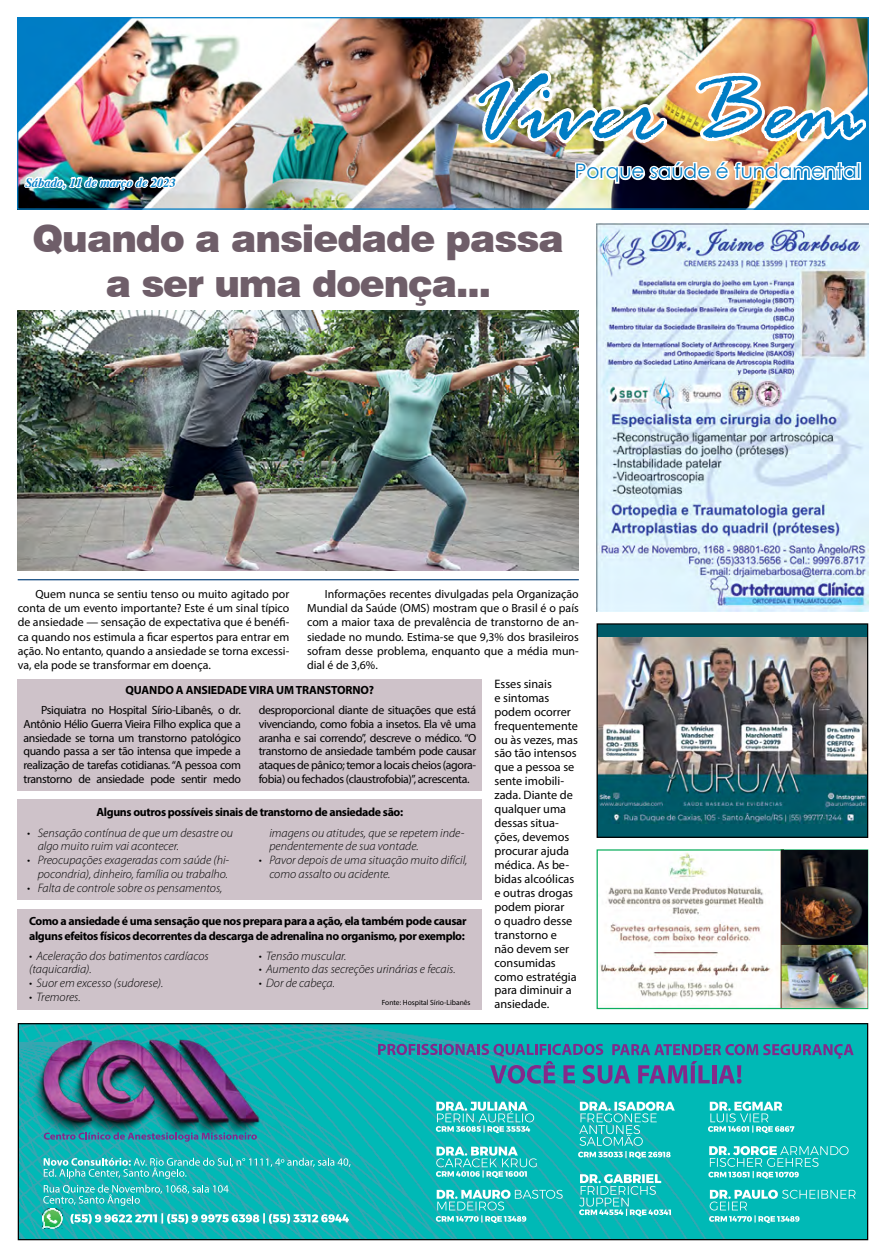
<style>
.page{position:relative;width:886px;height:1258px;background:#fff}
.page>*{position:absolute;margin:0;border:0;box-sizing:border-box;transform-origin:0 0}
.t1{font:italic 105px "Rage";color:#007dc5}
.t2{font:900 37.5px/45px "Swiss 721 BT";letter-spacing:-.03em;color:#6f5e69;text-align:center}
.t3{font:20px "Century Gothic";color:#007dc5}
.t4{font:italic 700 12.5px "Times";color:#007dc5}
.t5{font:italic 300 12.25px/13.8px "Myriad Pro";color:#000}
.t6{font:12.25px/14px "Myriad Pro";color:#000}
.t7{font:11.88px/14.2px "Myriad Pro";letter-spacing:-.02em;color:#000;text-align:justify}
.t8{font:700 11.88px/14.2px "Myriad Pro";letter-spacing:-.03em;color:#000}
.t9{font:700 11.88px "Myriad Pro";letter-spacing:-.01em;color:#000}
.t10{font:7.5px "Myriad Pro";color:#000}
</style>
<div class="page">
<img style="left:19px;top:19px;width:848px;height:189px">
<div style="left:17px;top:17px;width:852px;height:193px;border:1px solid #007dc5"></div>
<img style="left:596px;top:224px;width:272px;height:388px">
<img style="left:472px;top:65px;width:200px;height:83px">
<img style="left:690px;top:69px;width:179px;height:78px">
<img style="left:22px;top:161px;width:157px;height:49px">
<img style="left:573px;top:160px;width:285px;height:25px">
<div style="left:856px;top:162px;width:5px;height:18px;border:3px solid #fff"></div>
<div style="left:597px;top:624px;width:270px;height:213px;background:#005a68"></div>
<img style="left:598px;top:637px;width:268px;height:187px">
<div style="left:596px;top:623px;width:272px;height:215px;border:1px solid #000"></div>
<img style="left:20px;top:1025px;width:846px;height:213px">
<img style="left:20px;top:1025px;width:261px;height:114px">
<svg style="left:44px;top:1132px;width:213px;height:10px;background:#3386a5"></svg>
<svg style="left:44px;top:1158px;width:307px;height:21px;background:#35bebf"></svg>
<svg style="left:43px;top:1185px;width:186px;height:21px;background:#34bebf"></svg>
<svg style="left:378px;top:1044px;width:475px;height:40px;background:#2493aa"></svg>
<svg style="left:436px;top:1147px;width:101px;height:31px;background:#4fcbca"></svg>
<svg style="left:436px;top:1102px;width:98px;height:31px;background:#5cc"></svg>
<svg style="left:436px;top:1190px;width:127px;height:33px;background:#3dc6c5"></svg>
<svg style="left:708px;top:1101px;width:86px;height:32px;background:#47ccca"></svg>
<svg style="left:708px;top:1146px;width:140px;height:33px;background:#39c8c6"></svg>
<svg style="left:709px;top:1190px;width:146px;height:33px;background:#2ec5c3"></svg>
<svg style="left:578px;top:1101px;width:97px;height:58px;background:#3cc6c5"></svg>
<svg style="left:579px;top:1174px;width:92px;height:42px;background:#46c8c7"></svg>
<img style="left:42px;top:1208px;width:20px;height:20px">
<svg style="left:70px;top:1213px;width:279px;height:11px"></svg>
<div style="left:18px;top:1023px;width:850px;height:217px;border:1px solid #000"></div>
<img style="left:599px;top:851px;width:182px;height:156px">
<div style="left:596px;top:849px;width:272px;height:160px;border:1px solid #0cae5d"></div>
<img style="left:781px;top:851px;width:86px;height:157px">
<img style="left:18px;top:311px;width:561px;height:259px">
<hr style="left:18px;top:579px;width:561px;height:1px;background:#124a81">
<div style="left:18px;top:679px;width:464px;height:111px;background:#cec2c9"></div>
<div style="left:18px;top:799px;width:464px;height:100px;background:#cec2c9"></div>
<div style="left:18px;top:909px;width:464px;height:100px;background:#cec2c9"></div>
<p class="t4" style="left:25px;top:175px;width:152px">Sábado, 11 de março de 2023</p>
<h1 class="t1" style="left:462px;top:54px;width:402px">Viver Bem</h1>
<h3 class="t3" style="left:575px;top:157px;width:288px">Porque saúde é fundamental</h3>
<h2 class="t2" style="left:33px;top:216px;width:533px">Quando a ansiedade passa a ser uma doença...</h2>
<p class="t7" style="left:18px;top:586px;width:273px;text-indent:18px">Quem nunca se sentiu tenso ou muito agitado por conta de um evento importante? Este é um sinal típico de ansiedade — sensação de expectativa que é benéfi&shy;ca quando nos estimula a ficar espertos para entrar em ação. No entanto, quando a ansiedade se torna excessi&shy;va, ela pode se transformar em doença.</p>
<p class="t7" style="left:307px;top:586px;width:273px;text-indent:18px">Informações recentes divulgadas pela Organização Mundial da Saúde (OMS) mostram que o Brasil é o país com a maior taxa de prevalência de transtorno de an&shy;siedade no mundo. Estima-se que 9,3% dos brasileiros sofram desse problema, enquanto que a média mun&shy;dial é de 3,6%.</p>
<p class="t6" style="left:494px;top:676px;width:85px">Esses sinais<br>e sintomas podem ocorrer frequentemente ou às vezes, mas são tão intensos que a pessoa se sente imobili&shy;zada. Diante de qualquer uma dessas situa&shy;ções, devemos procurar ajuda médica. As be&shy;bidas alcoólicas e outras drogas podem piorar<br>o quadro desse transtorno e não devem ser consumidas como estratégia para diminuir a ansiedade.</p>
<p class="t9" style="left:126px;top:683px;width:250px">QUANDO A ANSIEDADE VIRA UM TRANSTORNO?</p>
<p class="t7" style="left:23px;top:703px;width:219px;line-height:13.8px;text-indent:18px">Psiquiatra no Hospital Sírio-Libanês, o dr.<br>Antônio Hélio Guerra Vieira Filho explica que a ansiedade se torna um transtorno patológico quando passa a ser tão intensa que impede a realização de tarefas cotidianas. “A pessoa com transtorno de ansiedade pode sentir medo</p>
<p class="t7" style="left:259px;top:703px;width:219px;line-height:13.8px">desproporcional diante de situações que está vivenciando, como fobia a insetos. Ela vê uma aranha e sai correndo”, descreve o médico. “O transtorno de ansiedade também pode causar ataques de pânico; temor a locais cheios (agora&shy;fobia) ou fechados (claustrofobia)”, acrescenta.</p>
<p class="t8" style="left:96px;top:805px;width:308px">Alguns outros possíveis sinais de transtorno de ansiedade são:</p>
<p class="t5" style="left:269px;top:825px;width:196px">imagens ou atitudes, que se repetem inde&shy;pendentemente de sua vontade.</p>
<p class="t5" style="left:269px;top:853px;width:199px;text-indent:-11px">• Pavor depois de uma situação muito difícil, como assalto ou acidente.</p>
<p class="t5" style="left:38px;top:825px;width:197px;text-indent:-11px">• Sensação contínua de que um desastre ou algo muito ruim vai acontecer.</p>
<p class="t5" style="left:27px;top:853px;width:204px;text-align:right">• Preocupações exageradas com saúde (hi&shy;pocondria), dinheiro, família ou trabalho.</p>
<p class="t5" style="left:27px;top:880px;width:197px">• Falta de controle sobre os pensamentos,</p>
<p class="t8" style="left:29px;top:914px;width:439px">Como a ansiedade é uma sensação que nos prepara para a ação, ela também pode causar alguns efeitos físicos decorrentes da descarga de adrenalina no organismo, por exemplo:</p>
<p class="t5" style="left:29px;top:948px;width:181px">• Aceleração dos batimentos cardíacos (taquicardia).</p>
<p class="t5" style="left:29px;top:976px;width:136px">• Suor em excesso (sudorese).</p>
<p class="t5" style="left:29px;top:990px;width:53px">• Tremores.</p>
<p class="t5" style="left:259px;top:948px;width:89px">• Tensão muscular.</p>
<p class="t5" style="left:259px;top:962px;width:198px">• Aumento das secreções urinárias e fecais.</p>
<p class="t5" style="left:259px;top:976px;width:78px">• Dor de cabeça.</p>
<p class="t10" style="left:382px;top:998px;width:90px">Fonte: Hospital Sírio-Libanês</p>
</div>
